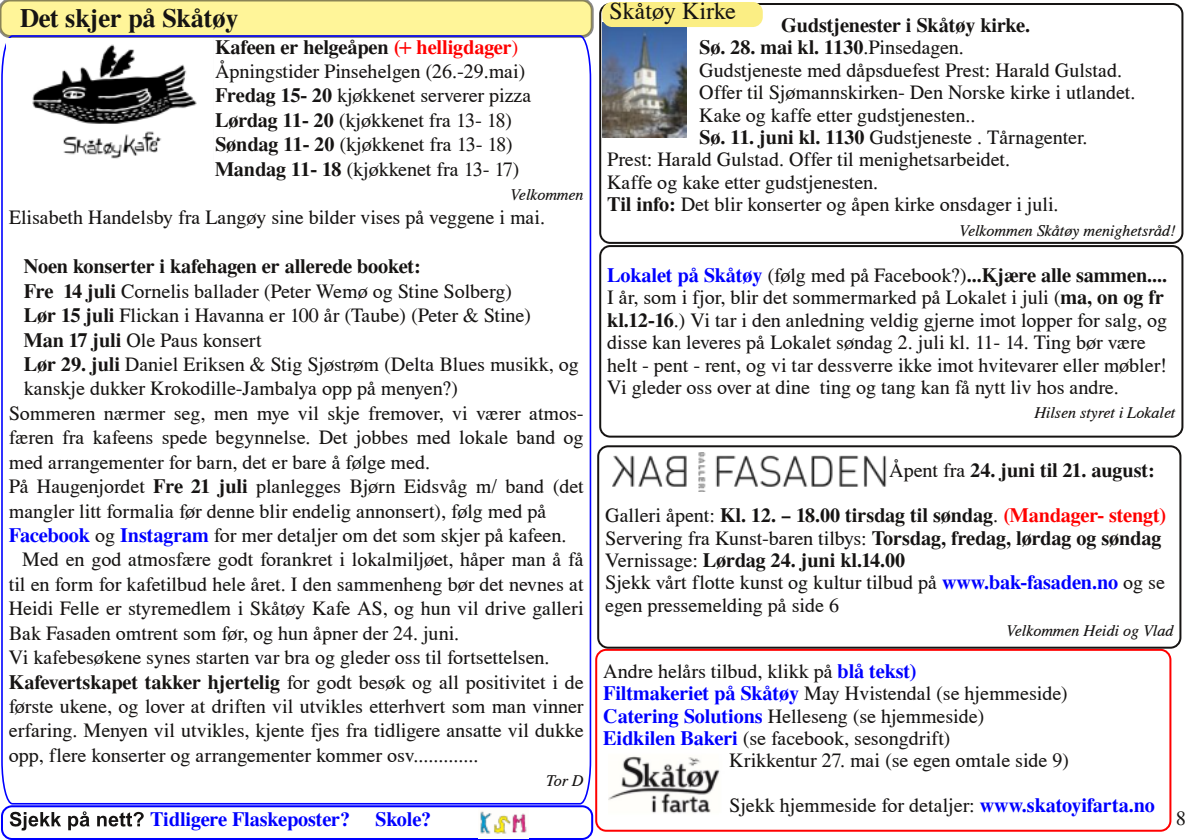
<style>
.page{position:relative;width:1191px;height:840px;background:#fff}
.page>*{position:absolute;margin:0;border:0;box-sizing:border-box;transform-origin:0 0}
.t1{font:500 26px "Nimbus Roman No 9";color:#161413}
.t2{font:24px "Nimbus Roman No 9";color:#161413}
.t3{font:20px/22.4px "Nimbus Roman No 9";color:#161413}
.t4{font:500 20px "Nimbus Roman No 9";color:#161413}
.t5{font:500 20px "Nimbus Roman No 9";color:#00f}
.t6{font:italic 16px "Nimbus Roman No 9";color:#161413}
.s1{font-weight:400}
.s2{font-weight:500}
.s3{font-weight:500;color:#f00}
.s4{color:#f00}
.s5{font-weight:500;color:#00f}
</style>
<div class="page">
<div style="left:595px;top:648px;width:576px;height:183px;border:2px solid #f00;border-radius:10px"></div>
<div style="left:599px;top:3px;width:584px;height:241px;border:2px solid #161413;border-radius:10px"></div>
<img style="left:602px;top:22px;width:84px;height:115px">
<div style="left:602px;top:2px;width:160px;height:25px;background:#fbee84;border-radius:10px"></div>
<svg style="left:0;top:0;width:594px;height:34px;background:#f8ef95"></svg>
<svg style="left:10px;top:811px;width:51px;height:19px"></svg>
<svg style="left:68px;top:811px;width:21px;height:18px"></svg>
<svg style="left:97px;top:811px;width:47px;height:15px"></svg>
<div style="left:1px;top:804px;width:592px;height:35px;border:2px solid #00f;border-radius:10px"></div>
<img style="left:478px;top:807px;width:50px;height:30px">
<div style="left:599px;top:245px;width:584px;height:192px;border:2px solid #161413;border-radius:10px"></div>
<img style="left:608px;top:756px;width:112px;height:58px">
<div style="left:597px;top:445px;width:584px;height:203px;border:2px solid #161413;border-radius:10px"></div>
<svg style="left:1px;top:34px;width:591px;height:770px"></svg>
<img style="left:6px;top:38px;width:208px;height:127px">
<img style="left:612px;top:452px;width:275px;height:39px">
<h1 class="t1" style="left:20px;top:2px;width:220px">Det skjer på Skåtøy</h1>
<p class="t2" style="left:609px;top:-5px;width:128px">Skåtøy Kirke</p>
<p class="t4" style="left:781px;top:13px;width:250px">Gudstjenester i Skåtøy kirke.</p>
<p class="t4" style="left:699px;top:35px;width:266px">Sø. 28. mai kl. 1130<span class="s1">.Pinsedagen.</span></p>
<p class="t3" style="left:699px;top:58px;width:424px">Gudstjeneste med dåpsduefest Prest: Harald Gulstad.</p>
<p class="t3" style="left:699px;top:81px;width:437px">Offer til Sjømannskirken- Den Norske kirke i utlandet.</p>
<p class="t3" style="left:699px;top:103px;width:278px">Kake og kaffe etter gudstjenesten..</p>
<p class="t3" style="left:699px;top:125px;width:390px"><span class="s2">Sø. 11. juni kl. 1130</span> Gudstjeneste . Tårnagenter.</p>
<p class="t3" style="left:607px;top:148px;width:404px">Prest: Harald Gulstad. Offer til menighetsarbeidet.</p>
<p class="t3" style="left:607px;top:170px;width:273px">Kaffe og kake etter gudstjenesten.</p>
<p class="t3" style="left:607px;top:193px;width:453px"><span class="s2">Til info:</span> Det blir konserter og åpen kirke onsdager i juli.</p>
<p class="t6" style="left:959px;top:220px;width:218px">Velkommen Skåtøy menighetsråd!</p>
<p class="t3" style="left:215px;top:34px;width:318px;line-height:24.4px"><span class="s2">Kafeen er helgeåpen</span> <span class="s3">(+ helligdager</span><span class="s4">)<br></span>Åpningstider Pinsehelgen (26.-29.mai)<br><span class="s2">Fredag 15- 20</span> kjøkkenet serverer pizza <span class="s2">Lørdag 11- 20</span> (kjøkkenet fra 13- 18)<br><span class="s2">Søndag 11- 20</span> (kjøkkenet fra 13- 18)<br><span class="s2">Mandag 11- 18</span> (kjøkkenet fra 13- 17)</p>
<p class="t6" style="left:510px;top:185px;width:75px">Velkommen</p>
<p class="t3" style="left:9px;top:206px;width:538px">Elisabeth Handelsby fra Langøy sine bilder vises på veggene i mai.</p>
<p class="t4" style="left:24px;top:254px;width:398px">Noen konserter i kafehagen er allerede booket:</p>
<p class="t3" style="left:24px;top:279px;width:490px"><span class="s2">Fre 14 juli</span> Cornelis ballader (Peter Wemø og Stine Solberg)</p>
<p class="t3" style="left:24px;top:303px;width:509px"><span class="s2">Lør 15 juli</span> Flickan i Havanna er 100 år (Taube) (Peter &amp; Stine)</p>
<p class="t3" style="left:24px;top:328px;width:239px"><span class="s2">Man 17 juli</span> Ole Paus konsert</p>
<p class="t3" style="left:24px;top:352px;width:556px"><span class="s2">Lør 29. juli</span> Daniel Eriksen &amp; Stig Sjøstrøm (Delta Blues musikk, og</p>
<p class="t3" style="left:24px;top:377px;width:436px">kanskje dukker Krokodille-Jambalya opp på menyen?)</p>
<p class="t3" style="left:9px;top:401px;width:576px">Sommeren nærmer seg, men mye vil skje fremover, vi værer atmos-</p>
<p class="t3" style="left:9px;top:425px;width:576px">færen fra kafeens spede begynnelse. Det jobbes med lokale band og</p>
<p class="t3" style="left:9px;top:450px;width:423px">med arrangementer for barn, det er bare å følge med.</p>
<p class="t3" style="left:9px;top:474px;width:576px">På Haugenjordet <span class="s2">Fre 21 juli</span> planlegges Bjørn Eidsvåg m/ band (det</p>
<p class="t3" style="left:9px;top:499px;width:539px">mangler litt formalia før denne blir endelig annonsert), følg med på</p>
<p class="t3" style="left:9px;top:523px;width:559px"><span class="s5">Facebook</span> og <span class="s5">Instagram</span> for mer detaljer om det som skjer på kafeen.</p>
<p class="t3" style="left:22px;top:547px;width:563px">Med en god atmosfære godt forankret i lokalmiljøet, håper man å få</p>
<p class="t3" style="left:9px;top:572px;width:576px">til en form for kafetilbud hele året. I den sammenheng bør det nevnes at</p>
<p class="t3" style="left:9px;top:596px;width:576px">Heidi Felle er styremedlem i Skåtøy Kafe AS, og hun vil drive galleri</p>
<p class="t3" style="left:9px;top:621px;width:452px">Bak Fasaden omtrent som før, og hun åpner der 24. juni.</p>
<p class="t3" style="left:9px;top:645px;width:542px">Vi kafebesøkene synes starten var bra og gleder oss til fortsettelsen.</p>
<p class="t3" style="left:9px;top:669px;width:576px"><span class="s2">Kafevertskapet takker hjertelig</span> for godt besøk og all positivitet i de</p>
<p class="t3" style="left:9px;top:694px;width:576px">første ukene, og lover at driften vil utvikles etterhvert som man vinner</p>
<p class="t3" style="left:9px;top:718px;width:576px">erfaring. Menyen vil utvikles, kjente fjes fra tidligere ansatte vil dukke</p>
<p class="t3" style="left:9px;top:743px;width:471px">opp, flere konserter og arrangementer kommer osv.............</p>
<p class="t6" style="left:546px;top:770px;width:39px">Tor D</p>
<p class="t3" style="left:607px;top:263px;width:561px"><span class="s5">Lokalet på Skåtøy</span> (følg med på Facebook?)<span class="s2">...Kjære alle sammen....<br></span>I år, som i fjor, blir det sommermarked på Lokalet i juli (<span class="s2">ma, on og fr kl.12-16</span>.) Vi tar i den anledning veldig gjerne imot lopper for salg, og disse kan leveres på Lokalet søndag 2. juli kl. 11- 14. Ting bør være helt - pent - rent, og vi tar dessverre ikke imot hvitevarer eller møbler!<br>Vi gleder oss over at dine ting og tang kan få nytt liv hos andre.</p>
<p class="t6" style="left:1034px;top:403px;width:142px">Hilsen styret i Lokalet</p>
<p class="t4" style="left:889px;top:458px;width:267px"><span class="s1">Åpent fra</span> 24. juni til 21. august:</p>
<p class="t3" style="left:605px;top:503px;width:563px">Galleri åpent: <span class="s2">Kl. 12. – 18.00 tirsdag til søndag</span>. <span class="s3">(Mandager- stengt)<br></span>Servering fra Kunst-baren tilbys: <span class="s2">Torsdag, fredag, lørdag og søndag </span>Vernissage: <span class="s2">Lørdag 24. juni kl.14.00<br></span>Sjekk vårt flotte kunst og kultur tilbud på <span class="s5">www.bak-fasaden.no</span> og se egen pressemelding på side 6</p>
<p class="t6" style="left:1006px;top:620px;width:169px">Velkommen Heidi og Vlad</p>
<p class="t3" style="left:603px;top:658px;width:315px">Andre helårs tilbud, klikk på <span class="s5">blå tekst)</span></p>
<p class="t3" style="left:603px;top:681px;width:466px"><span class="s5">Filtmakeriet på Skåtøy</span> May Hvistendal (se hjemmeside)</p>
<p class="t3" style="left:603px;top:703px;width:382px"><span class="s5">Catering Solutions</span> Helleseng (se hjemmeside)</p>
<p class="t3" style="left:603px;top:726px;width:349px"><span class="s5">Eidkilen Bakeri</span> (se facebook, sesongdrift)</p>
<p class="t3" style="left:729px;top:748px;width:341px">Krikkentur 27. mai (se egen omtale side 9)</p>
<p class="t3" style="left:729px;top:793px;width:427px">Sjekk hjemmeside for detaljer: <span class="s5">www.skatoyifarta.no</span></p>
<p class="t5" style="left:150px;top:806px;width:201px">Tidligere Flaskeposter?</p>
<p class="t5" style="left:375px;top:806px;width:58px">Skole?</p>
<p class="t3" style="left:1175px;top:805px;width:11px">8</p>
</div>
